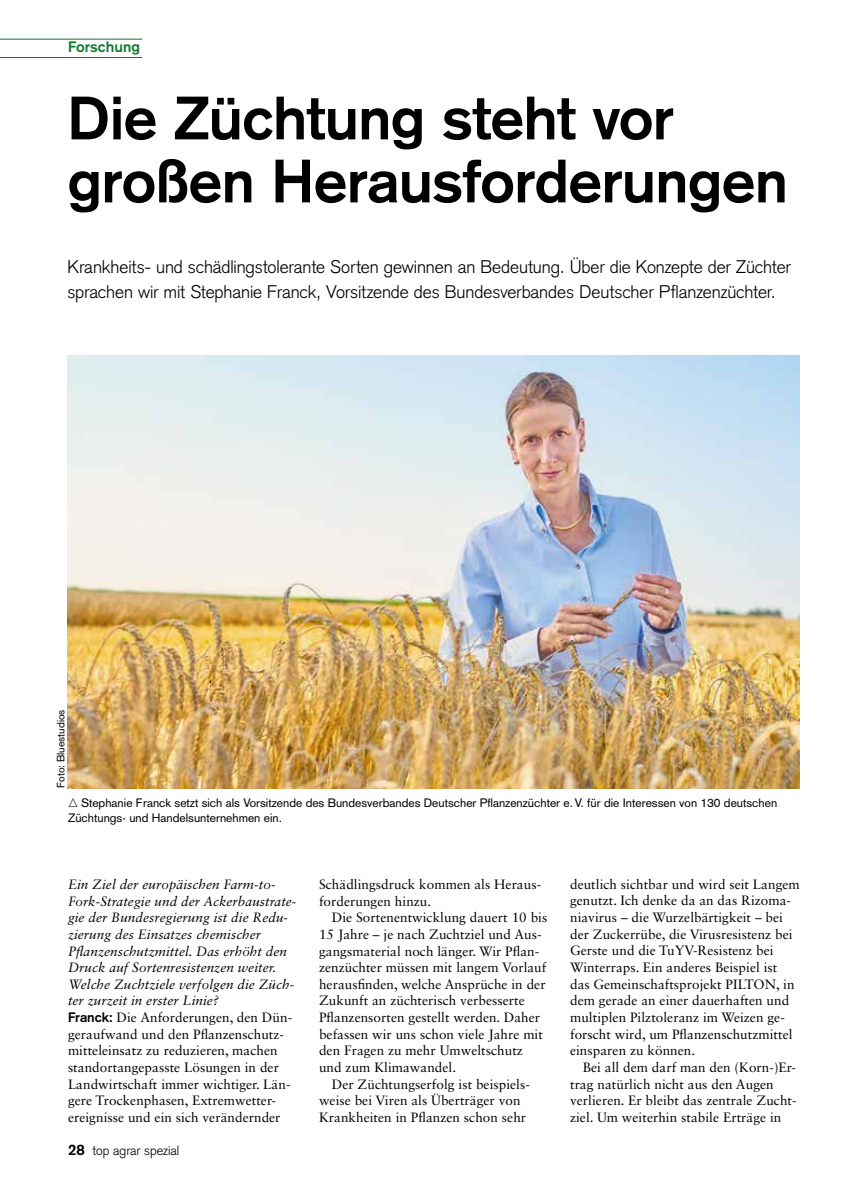
<style>
.page{position:relative;width:851px;height:1191px;background:#fff}
.page>*{position:absolute;margin:0;border:0;box-sizing:border-box;transform-origin:0 0}
.t1{font:700 60px/63px "Basic Commercial LT Pro";letter-spacing:-.01em;color:#000}
.t2{font:300 18px/25.5px "Basic Commercial LT Pro";letter-spacing:-.005em;color:#000}
.t3{font:700 15px "Basic Commercial LT Pro";letter-spacing:.005em;color:#137a31}
.t4{font:13.5px/16.6px "Sabon LT Std";letter-spacing:.005em;color:#000}
.t5{font:italic 13.5px/16.6px "Sabon LT Std";letter-spacing:.005em;color:#000}
.t6{font:300 13.2px "Basic Commercial LT Pro";color:#000}
.t7{font:12px/15px "Basic Commercial LT Pro";color:#000}
.t8{font:10.5px "Basic Commercial LT Pro";color:#000}
.s1{font-family:"Basic Commercial LT Pro";font-weight:700;font-style:normal}
.s2{font-style:normal}
.s3{font-weight:700;font-size:15px}
</style>
<div class="page">
<img style="left:68px;top:356px;width:731px;height:433px">
<hr style="left:0;top:39px;width:142px;height:1px;background:#137a31">
<hr style="left:0;top:57px;width:142px;height:1px;background:#137a31">
<p class="t3" style="left:68px;top:38px;width:74px">Forschung</p>
<h1 class="t1" style="left:68px;top:86px;width:721px">Die Züchtung steht vor großen Herausforderungen</h1>
<h2 class="t2" style="left:68px;top:254px;width:724px">Krankheits- und schädlingstolerante Sorten gewinnen an Bedeutung. Über die Konzepte der Züchter sprachen wir mit Stephanie Franck, Vorsitzende des Bundesverbandes Deutscher Pflanzenzüchter.</h2>
<p class="t8" style="left:55px;top:788px;width:80px;rotate:-90deg">Foto: Bluestudios</p>
<p class="t7" style="left:68px;top:795px;width:710px">△ Stephanie Franck setzt sich als Vorsitzende des Bundesverbandes Deutscher Pflanzenzüchter e.V. für die Interessen von 130 deutschen<br>Züchtungs- und Handelsunternehmen ein.</p>
<p class="t5" style="left:68px;top:876px;width:230px">Ein Ziel der europäischen Farm-to-Fork-Strategie und der Ackerbaustrate&shy;gie der Bundesregierung ist die Redu&shy;zierung des Einsatzes chemischer Pflanzenschutzmittel. Das erhöht den Druck auf Sortenresistenzen weiter.<br>Welche Zuchtziele verfolgen die Züch&shy;ter zurzeit in erster Linie?<br><span class="s1">Franck:</span> <span class="s2">Die Anforderungen, den Dün&shy;geraufwand und den Pflanzenschutz&shy;mitteleinsatz zu reduzieren, machen standortangepasste Lösungen in der Landwirtschaft immer wichtiger. Län&shy;gere Trockenphasen, Extremwetter&shy;ereignisse und ein sich verändernder</span></p>
<p class="t6" style="left:68px;top:1143px;width:113px"><span class="s3">28</span> top agrar spezial</p>
<p class="t4" style="left:319px;top:875px;width:224px">Schädlingsdruck kommen als Heraus&shy;forderungen hinzu.</p>
<p class="t4" style="left:319px;top:909px;width:230px;text-indent:13px">Die Sortenentwicklung dauert 10 bis 15 Jahre – je nach Zuchtziel und Aus&shy;gangsmaterial noch länger. Wir Pflan&shy;zenzüchter müssen mit langem Vorlauf herausfinden, welche Ansprüche in der Zukunft an züchterisch verbesserte Pflanzensorten gestellt werden. Daher befassen wir uns schon viele Jahre mit den Fragen zu mehr Umweltschutz und zum Klimawandel.</p>
<p class="t4" style="left:319px;top:1075px;width:212px;text-indent:13px">Der Züchtungserfolg ist beispiels&shy;weise bei Viren als Überträger von<br>Krankheiten in Pflanzen schon sehr</p>
<p class="t4" style="left:570px;top:875px;width:231px">deutlich sichtbar und wird seit Langem genutzt. Ich denke da an das Rizoma&shy;niavirus – die Wurzelbärtigkeit – bei der Zuckerrübe, die Virusresistenz bei Gerste und die TuYV-Resistenz bei Winterraps. Ein anderes Beispiel ist das Gemeinschaftsprojekt PILTON, in dem gerade an einer dauerhaften und multiplen Pilztoleranz im Weizen ge&shy;forscht wird, um Pflanzenschutzmittel einsparen zu können.</p>
<p class="t4" style="left:570px;top:1058px;width:228px;text-indent:13px">Bei all dem darf man den (Korn-)Er&shy;trag natürlich nicht aus den Augen verlieren. Er bleibt das zentrale Zucht&shy;ziel. Um weiterhin stabile Erträge in</p>
</div>
